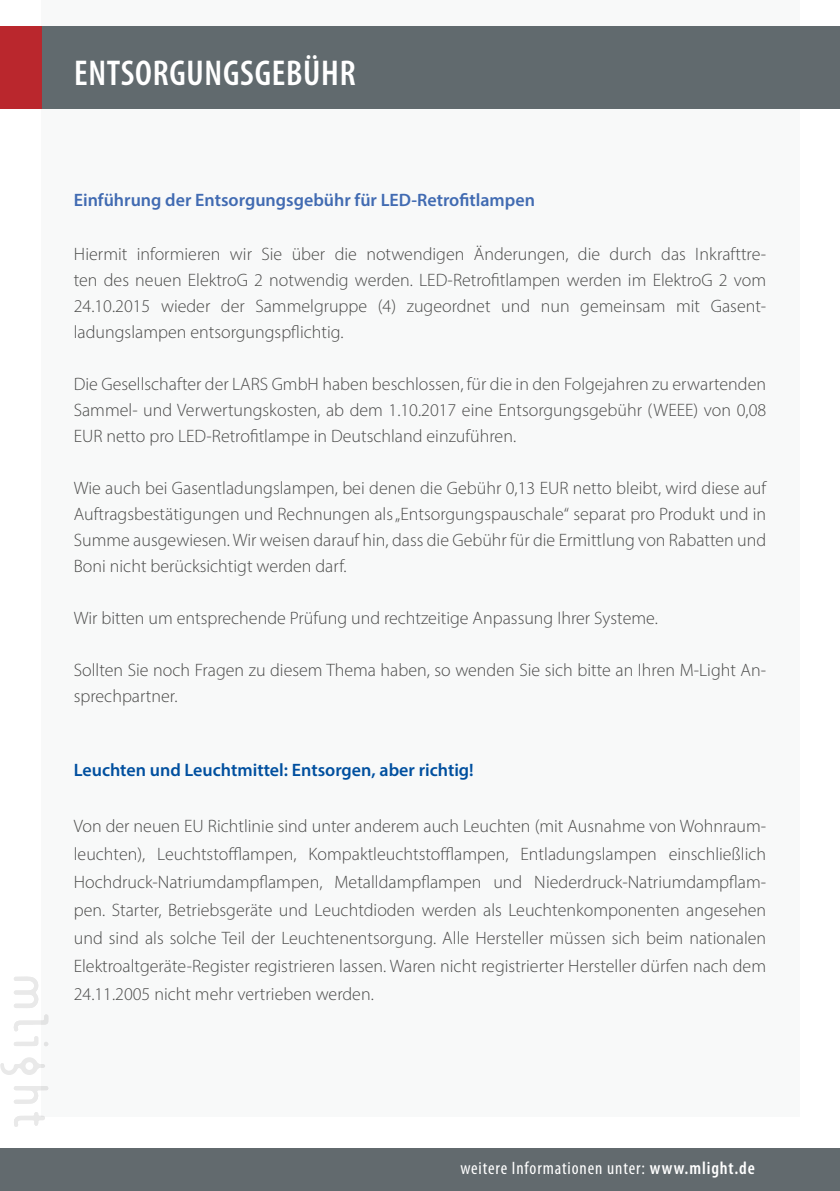
<style>
.page{position:relative;width:840px;height:1191px;background:#fff}
.page>*{position:absolute;margin:0;border:0;box-sizing:border-box;transform-origin:0 0}
.t1{font:600 condensed 36px "Myriad Pro";letter-spacing:.02em;color:#fff}
.t2{font:300 18px/26px "Myriad Pro";color:#4a4a49;text-align:justify}
.t3{font:600 18px "Myriad Pro";color:#416bb2}
.t4{font:600 18px "Myriad Pro";color:#004f9f}
.t5{font:condensed 18px "Myriad Pro";letter-spacing:.05em;color:#fff}
.s1{font-weight:600}
</style>
<div class="page">
<div style="left:0;top:1148px;width:839px;height:43px;background:#626a6e"></div>
<svg style="left:0;top:976px;width:45px;height:150px"></svg>
<div style="left:25px;top:1062px;width:8px;height:8px;background:#fff;border-radius:50%"></div>
<div style="left:25px;top:26px;width:814px;height:83px;background:#626a6e"></div>
<div style="left:0;top:26px;width:42px;height:83px;background:#ba272d"></div>
<h1 class="t1" style="left:74px;top:51px;width:283px">ENTSORGUNGSGEBÜHR</h1>
<p class="t3" style="left:74px;top:189px;width:462px">Einführung der Entsorgungsgebühr für LED-Retrofitlampen</p>
<p class="t2" style="left:74px;top:241px;width:693px">Hiermit informieren wir Sie über die notwendigen Änderungen, die durch das Inkrafttre&shy;ten des neuen ElektroG 2 notwendig werden. LED-Retrofitlampen werden im ElektroG 2 vom 24.10.2015 wieder der Sammelgruppe (4) zugeordnet und nun gemeinsam mit Gasent&shy;ladungslampen entsorgungspflichtig.</p>
<p class="t2" style="left:74px;top:371px;width:693px">Die Gesellschafter der LARS GmbH haben beschlossen, für die in den Folgejahren zu erwartenden Sammel- und Verwertungskosten, ab dem 1.10.2017 eine Entsorgungsgebühr (WEEE) von 0,08<br>EUR netto pro LED-Retrofitlampe in Deutschland einzuführen.</p>
<p class="t2" style="left:74px;top:475px;width:693px">Wie auch bei Gasentladungslampen, bei denen die Gebühr 0,13 EUR netto bleibt, wird diese auf Auftragsbestätigungen und Rechnungen als „Entsorgungspauschale“ separat pro Produkt und in Summe ausgewiesen. Wir weisen darauf hin, dass die Gebühr für die Ermittlung von Rabatten und Boni nicht berücksichtigt werden darf.</p>
<p class="t2" style="left:74px;top:605px;width:585px">Wir bitten um entsprechende Prüfung und rechtzeitige Anpassung Ihrer Systeme.</p>
<p class="t2" style="left:74px;top:657px;width:693px">Sollten Sie noch Fragen zu diesem Thema haben, so wenden Sie sich bitte an Ihren M-Light An&shy;sprechpartner.</p>
<p class="t4" style="left:74px;top:758px;width:401px">Leuchten und Leuchtmittel: Entsorgen, aber richtig!</p>
<p class="t2" style="left:74px;top:811px;width:693px;line-height:28px">Von der neuen EU Richtlinie sind unter anderem auch Leuchten (mit Ausnahme von Wohnraum&shy;leuchten), Leuchtstofflampen, Kompaktleuchtstofflampen, Entladungslampen einschließlich Hochdruck-Natriumdampflampen, Metalldampflampen und Niederdruck-Natriumdampflam&shy;pen. Starter, Betriebsgeräte und Leuchtdioden werden als Leuchtenkomponenten angesehen und sind als solche Teil der Leuchtenentsorgung. Alle Hersteller müssen sich beim nationalen Elektroaltgeräte-Register registrieren lassen. Waren nicht registrierter Hersteller dürfen nach dem 24.11.2005 nicht mehr vertrieben werden.</p>
<p class="t5" style="left:460px;top:1157px;width:296px">weitere Informationen unter: <span class="s1">www.mlight.de</span></p>
</div>
